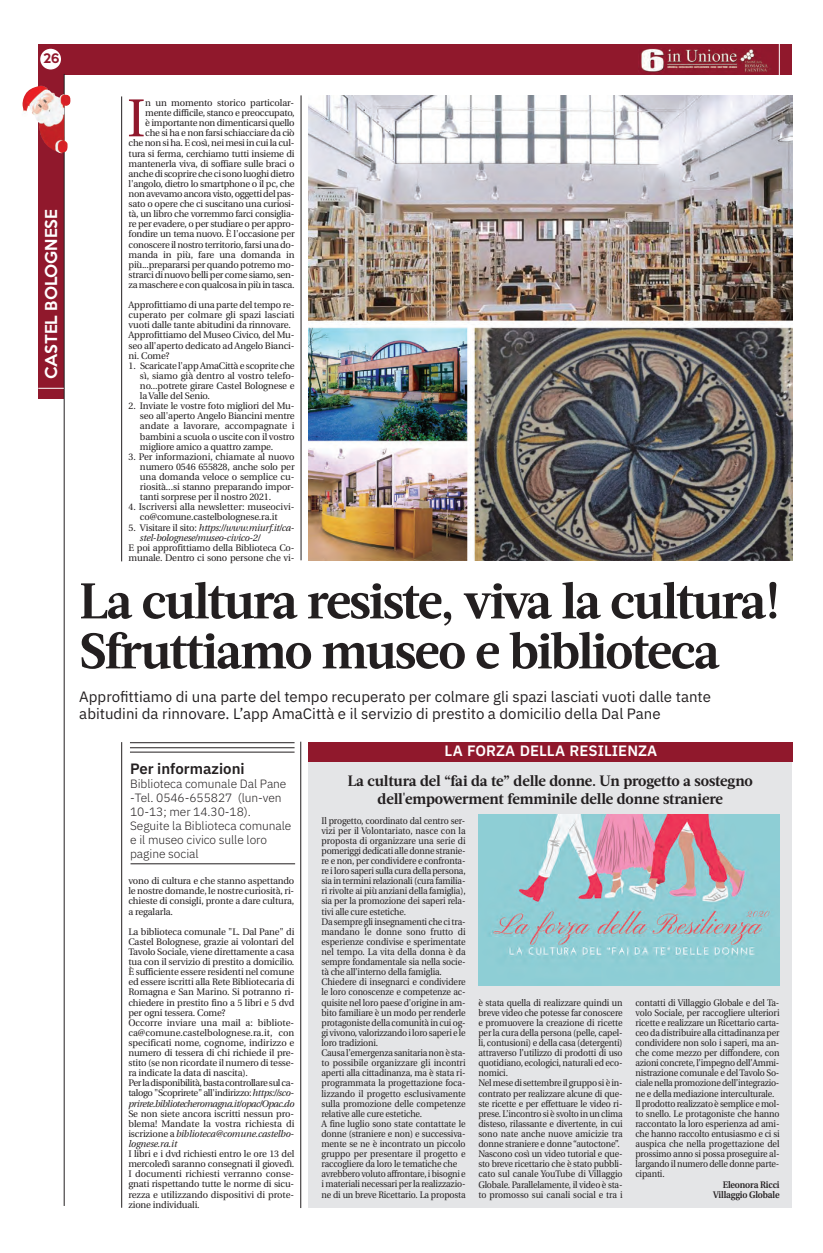
<style>
.page{position:relative;width:823px;height:1253px;background:#fff}
.page>*{position:absolute;margin:0;border:0;box-sizing:border-box;transform-origin:0 0}
.t1{font:53.3px "Utopia";color:#90182c}
.t2{font:700 50px/50px "Acta";letter-spacing:-.035em;color:#231f20}
.t3{font:15px/17px "IBM Plex Sans";color:#231f20}
.t4{font:700 15px/18px "Acta";letter-spacing:-.01em;color:#231f20;text-align:center}
.t5{font:600 15px "IBM Plex Sans";color:#fff}
.t6{font:500 15px "Keep Calm";color:#fff}
.t7{font:600 15px "IBM Plex Sans";color:#231f20}
.t8{font:300 12px/14px "IBM Plex Sans";letter-spacing:-.005em;color:#231f20}
.t9{font:500 12px "Keep Calm";color:#90182c}
.t10{font:9.5px/10.1px "Utopia";letter-spacing:-.015em;color:#231f20;text-align:justify}
.t11{font:9.5px/10.1px "Utopia";letter-spacing:-.015em;color:#231f20;scale:.92 1}
.t12{font:italic 9.5px/10.1px "Utopia";letter-spacing:-.025em;color:#231f20}
.t13{font:600 9.5px/10.1px "Utopia";letter-spacing:-.015em;color:#231f20;text-align:right;scale:.92 1}
.s1{font-style:normal}
.s2{font-style:italic}
</style>
<div class="page">
<div style="left:39px;top:45px;width:752px;height:30px;background:#90182c"></div>
<div style="left:38px;top:45px;width:26px;height:353px;background:#90182c"></div>
<div style="left:40px;top:49px;width:21px;height:20px;background:#fff;border-radius:50%"></div>
<hr style="left:64px;top:74px;width:1px;height:1132px;background:#231f20">
<svg style="left:38px;top:388px;width:26px;height:1px"></svg>
<hr style="left:778px;top:42px;width:1px;height:37px;background:#fff">
<img style="left:641px;top:48px;width:129px;height:25px">
<hr style="left:121px;top:96px;width:1px;height:465px;background:#231f20">
<hr style="left:300px;top:95px;width:1px;height:465px;background:#231f20">
<hr style="left:121px;top:742px;width:1px;height:466px;background:#231f20">
<hr style="left:300px;top:742px;width:1px;height:466px;background:#231f20">
<img style="left:309px;top:96px;width:482px;height:465px">
<div style="left:308px;top:742px;width:483px;height:465px;background:#e4e5e7"></div>
<div style="left:308px;top:742px;width:484px;height:20px;background:#90182c"></div>
<img style="left:22px;top:86px;width:48px;height:67px">
<img style="left:478px;top:814px;width:300px;height:171px">
<hr style="left:130px;top:742px;width:164px;height:1px;background:#231f20">
<hr style="left:130px;top:747px;width:164px;height:1px;background:#231f20">
<hr style="left:130px;top:752px;width:164px;height:1px;background:#231f20">
<hr style="left:130px;top:863px;width:165px;height:1px;background:#231f20">
<p class="t9" style="left:43px;top:48px;width:18px">26</p>
<h3 class="t6" style="left:38px;top:379px;width:171px;rotate:-90deg">CASTEL BOLOGNESE</h3>
<p class="t10" style="left:129px;top:99px;width:167px;text-align:right">n un momento storico particolar&shy;mente difficile, stanco e preoccupato,<br>è importante non dimenticarsi quello che si ha e non farsi schiacciare da ciò che non si ha. E così, nei mesi in cui la cul&shy;tura si ferma, cerchiamo tutti insieme di mantenerla viva, di soffiare sulle braci o anche di scoprire che ci sono luoghi dietro l'angolo, dietro lo smartphone o il pc, che non avevamo ancora visto, oggetti del pas&shy;sato o opere che ci suscitano una curiosi&shy;tà, un libro che vorremmo farci consiglia&shy;re per evadere, o per studiare o per appro&shy;fondire un tema nuovo. È l'occasione per conoscere il nostro territorio, farsi una do&shy;manda in più, fare una domanda in più...prepararsi per quando potremo mo&shy;strarci di nuovo belli per come siamo, sen&shy;za maschere e con qualcosa in più in tasca.</p>
<p class="t10" style="left:129px;top:301px;width:167px;text-align:left">Approfittiamo di una parte del tempo re&shy;cuperato per colmare gli spazi lasciati vuoti dalle tante abitudini da rinnovare.<br>Approfittiamo del Museo Civico, del Mu&shy;seo all'aperto dedicato ad Angelo Bianci&shy;ni. Come?</p>
<p class="t10" style="left:140px;top:361px;width:156px;text-indent:-11px">1. Scaricate l'app AmaCittà e scoprite che sì, siamo già dentro al vostro telefo&shy;no...potrete girare Castel Bolognese e la Valle del Senio.</p>
<p class="t10" style="left:140px;top:402px;width:156px;text-indent:-11px">2. Inviate le vostre foto migliori del Mu&shy;seo all'aperto Angelo Biancini mentre andate a lavorare, accompagnate i bambini a scuola o uscite con il vostro migliore amico a quattro zampe.</p>
<p class="t10" style="left:140px;top:452px;width:156px;text-indent:-11px">3. Per informazioni, chiamate al nuovo numero 0546 655828, anche solo per una domanda veloce o semplice cu&shy;riosità...si stanno preparando impor&shy;tanti sorprese per il nostro 2021.</p>
<p class="t10" style="left:128px;top:503px;width:167px;text-align:center">4. Iscriversi alla newsletter: museocivi&shy;co@comune.castelbolognese.ra.it</p>
<p class="t12" style="left:140px;top:523px;width:156px;text-indent:-11px"><span class="s1">5. Visitare il sito:</span> https://www.miurf.it/ca&shy;stel-bolognese/museo-civico-2/</p>
<p class="t10" style="left:128px;top:543px;width:167px">E poi approfittiamo della Biblioteca Co&shy;munale. Dentro ci sono persone che vi-</p>
<h2 class="t2" style="left:79px;top:581px;width:702px">La cultura resiste, viva la cultura!<br>Sfruttiamo museo e biblioteca</h2>
<h1 class="t1" style="left:127px;top:97px;width:20px">I</h1>
<h3 class="t3" style="left:79px;top:687px;width:632px">Approfittiamo di una parte del tempo recuperato per colmare gli spazi lasciati vuoti dalle tante abitudini da rinnovare. L’app AmaCittà e il servizio di prestito a domicilio della Dal Pane</h3>
<h3 class="t5" style="left:444px;top:739px;width:214px">LA FORZA DELLA RESILIENZA</h3>
<h3 class="t7" style="left:130px;top:757px;width:116px">Per informazioni</h3>
<p class="t8" style="left:130px;top:776px;width:163px">Biblioteca comunale Dal Pane -Tel. 0546-655827 (lun-ven<br>10-13; mer 14.30-18).<br>Seguite la Biblioteca comunale e il museo civico sulle loro pagine social</p>
<p class="t10" style="left:128px;top:877px;width:167px">vono di cultura e che stanno aspettando le nostre domande, le nostre curiosità, ri&shy;chieste di consigli, pronte a dare cultura, a regalarla.</p>
<p class="t10" style="left:128px;top:927px;width:167px;text-align:left">La biblioteca comunale "L. Dal Pane" di Castel Bolognese, grazie ai volontari del Tavolo Sociale, viene direttamente a casa tua con il servizio di prestito a domicilio.<br>È sufficiente essere residenti nel comune ed essere iscritti alla Rete Bibliotecaria di Romagna e San Marino. Si potranno ri&shy;chiedere in prestito fino a 5 libri e 5 dvd per ogni tessera. Come?<br>Occorre inviare una mail a: bibliote&shy;ca@comune.castelbolognese.ra.it, con specificati nome, cognome, indirizzo e numero di tessera di chi richiede il pre&shy;stito (se non ricordate il numero di tesse&shy;ra indicate la data di nascita).<br>Perladisponibilità,bastacontrollaresulca&shy;talogo"Scoprirete"all'indirizzo:<span class="s2">https://sco&shy;prirete.bibliotecheromagna.it/opac/Opac.do</span></p>
<p class="t10" style="left:128px;top:1109px;width:167px">Se non siete ancora iscritti nessun pro&shy;blema! Mandate la vostra richiesta di iscrizione a <span class="s2">biblioteca@comune.castelbo&shy;lognese.ra.it</span></p>
<p class="t10" style="left:128px;top:1150px;width:167px">I libri e i dvd richiesti entro le ore 13 del mercoledì saranno consegnati il giovedì.<br>I documenti richiesti verranno conse&shy;gnati rispettando tutte le norme di sicu&shy;rezza e utilizzando dispositivi di prote&shy;zione individuali.</p>
<h3 class="t4" style="left:347px;top:773px;width:406px">La cultura del “fai da te” delle donne. Un progetto a sostegno dell'empowerment femminile delle donne straniere</h3>
<p class="t11" style="left:321px;top:816px;width:158px">Il progetto, coordinato dal centro ser&shy;vizi per il Volontariato, nasce con la proposta di organizzare una serie di pomeriggi dedicati alle donne stranie&shy;re e non, per condividere e confronta&shy;re i loro saperi sulla cura della persona, sia in termini relazionali (cura familia&shy;ri rivolte ai più anziani della famiglia), sia per la promozione dei saperi rela&shy;tivi alle cure estetiche.<br>Da sempre gli insegnamenti che ci tra&shy;mandano le donne sono frutto di esperienze condivise e sperimentate nel tempo. La vita della donna è da sempre fondamentale sia nella socie&shy;tà che all’interno della famiglia.<br>Chiedere di insegnarci e condividere le loro conoscenze e competenze ac&shy;quisite nel loro paese d'origine in am&shy;bito familiare è un modo per renderle protagoniste della comunità in cui og&shy;gi vivono, valorizzando i loro saperi e le loro tradizioni.<br>Causa l’emergenza sanitaria non è sta&shy;to possibile organizzare gli incontri aperti alla cittadinanza, ma è stata ri&shy;programmata la progettazione foca&shy;lizzando il progetto esclusivamente sulla promozione delle competenze relative alle cure estetiche.<br>A fine luglio sono state contattate le donne (straniere e non) e successiva&shy;mente se ne è incontrato un piccolo gruppo per presentare il progetto e raccogliere da loro le tematiche che avrebbero voluto affrontare, i bisogni e i materiali necessari per la realizzazio&shy;ne di un breve Ricettario. La proposta</p>
<p class="t11" style="left:478px;top:998px;width:158px">è stata quella di realizzare quindi un breve video che potesse far conoscere e promuovere la creazione di ricette per la cura della persona (pelle, capel&shy;li, contusioni) e della casa (detergenti) attraverso l’utilizzo di prodotti di uso quotidiano, ecologici, naturali ed eco&shy;nomici.<br>Nel mese di settembre il gruppo si è in&shy;contrato per realizzare alcune di que&shy;ste ricette e per effettuare le video ri&shy;prese. L’incontro si è svolto in un clima disteso, rilassante e divertente, in cui sono nate anche nuove amicizie tra donne straniere e donne “autoctone”.<br>Nascono così un video tutorial e que&shy;sto breve ricettario che è stato pubbli&shy;cato sul canale YouTube di Villaggio Globale. Parallelamente, il video è sta&shy;to promosso sui canali social e tra i</p>
<p class="t11" style="left:635px;top:998px;width:158px">contatti di Villaggio Globale e del Ta&shy;volo Sociale, per raccogliere ulteriori ricette e realizzare un Ricettario carta&shy;ceo da distribuire alla cittadinanza per condividere non solo i saperi, ma an&shy;che come mezzo per diffondere, con azioni concrete, l’impegno dell’Ammi&shy;nistrazione comunale e del Tavolo So&shy;ciale nella promozione dell’integrazio&shy;ne e della mediazione interculturale.<br>Il prodotto realizzato è semplice e mol&shy;to snello. Le protagoniste che hanno raccontato la loro esperienza ad ami&shy;che hanno raccolto entusiasmo e ci si auspica che nella progettazione del prossimo anno si possa proseguire al&shy;largando il numero delle donne parte&shy;cipanti.</p>
<p class="t13" style="left:712px;top:1180px;width:74px">Eleonora Ricci<br>Villaggio Globale</p>
</div>
